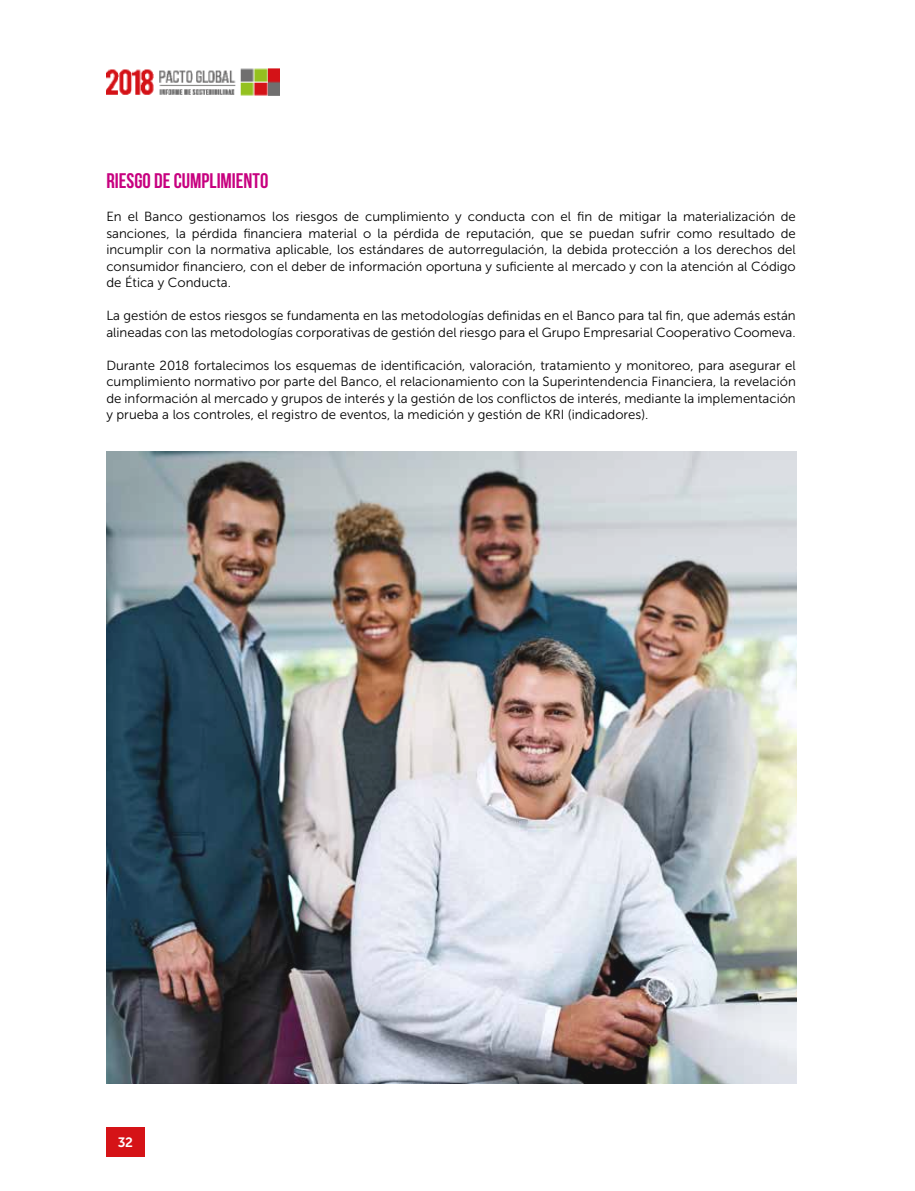
<style>
.page{position:relative;width:915px;height:1191px;background:#fff}
.page>*{position:absolute;margin:0;border:0;box-sizing:border-box;transform-origin:0 0}
.t1{font:700 21px "Bebas Neue";color:#c7017f}
.t2{font:13.5px "Museo Sans 700";color:#fff}
.t3{font:13.2px/16.5px "Museo Sans 300";color:#000;text-align:justify}
</style>
<div class="page">
<div style="left:106px;top:1127px;width:38px;height:30px;background:#d51317"></div>
<img style="left:106px;top:68px;width:174px;height:28px">
<img style="left:106px;top:451px;width:690px;height:632px">
<h1 class="t1" style="left:106px;top:169px;width:163px">RIESGO DE CUMPLIMIENTO</h1>
<p class="t3" style="left:106px;top:208px;width:690px">En el Banco gestionamos los riesgos de cumplimiento y conducta con el fin de mitigar la materialización de sanciones, la pérdida financiera material o la pérdida de reputación, que se puedan sufrir como resultado de incumplir con la normativa aplicable, los estándares de autorregulación, la debida protección a los derechos del consumidor financiero, con el deber de información oportuna y suficiente al mercado y con la atención al Código de Ética y Conducta.</p>
<p class="t3" style="left:106px;top:307px;width:690px">La gestión de estos riesgos se fundamenta en las metodologías definidas en el Banco para tal fin, que además están alineadas con las metodologías corporativas de gestión del riesgo para el Grupo Empresarial Cooperativo Coomeva.</p>
<p class="t3" style="left:106px;top:357px;width:690px">Durante 2018 fortalecimos los esquemas de identificación, valoración, tratamiento y monitoreo, para asegurar el cumplimiento normativo por parte del Banco, el relacionamiento con la Superintendencia Financiera, la revelación de información al mercado y grupos de interés y la gestión de los conflictos de interés, mediante la implementación y prueba a los controles, el registro de eventos, la medición y gestión de KRI (indicadores).</p>
<p class="t2" style="left:118px;top:1135px;width:17px">32</p>
</div>
